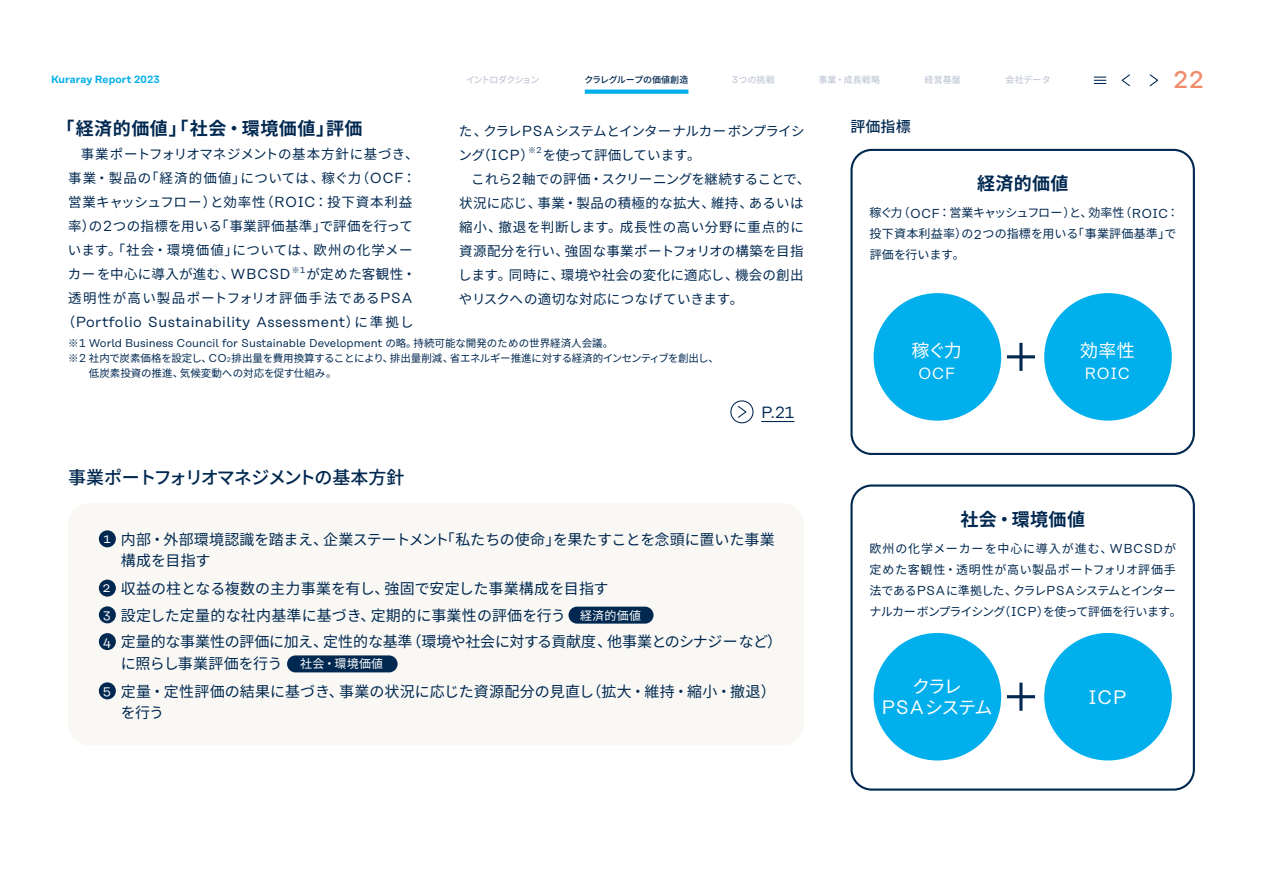
<style>
.page{position:relative;width:1263px;height:893px;background:#fff}
.page>*{position:absolute;margin:0;border:0;box-sizing:border-box;transform-origin:0 0}
.t1{font:500 24px "Rational Text";color:#f08b6c}
.t2{font:19.5px "Rational Text";color:#fff}
.t3{font:700 18px "Noto Sans CJ Kjp";letter-spacing:.03em;color:#002850}
.t4{font:500 18px "Noto Sans CJ Kjp";letter-spacing:-.075em;color:#002850}
.t5{font:18px/21px "Noto Sans CJ Kjp";letter-spacing:-.095em;color:#fff;text-align:center}
.t6{font:16.2px "Rational Text";letter-spacing:.02em;color:#fff}
.t7{font:16.2px "Rational Text";color:#002850}
.t8{font:15px/26.7px "Noto Sans CJ Kjp";letter-spacing:-.005em;color:#002850}
.t9{font:500 15px "Noto Sans CJ Kjp";color:#002850}
.t10{font:14.55px "Rational Text";letter-spacing:.03em;color:#002850}
.t11{font:13.5px/24px "Noto Sans CJ Kjp";letter-spacing:.025em;color:#002850}
.t12{font:13.5px/24px "Noto Sans CJ Kjp";letter-spacing:-.05em;color:#002850}
.t13{font:13.5px/24px "Noto Sans CJ Kjp";letter-spacing:.045em;color:#002850;text-align:right}
.t14{font:13.5px "Noto Sans CJ Kjp";letter-spacing:-.02em;color:#002850}
.t15{font:13.5px "Noto Sans CJ Kjp";letter-spacing:.055em;color:#002850}
.t16{font:13.5px "Noto Sans CJ Kjp";letter-spacing:-.03em;color:#002850}
.t17{font:12px/21px "Noto Sans CJ Kjp";letter-spacing:-.015em;color:#002850;text-align:justify}
.t18{font:12px/21px "Noto Sans CJ Kjp";letter-spacing:.005em;color:#002850}
.t19{font:12px "Noto Sans CJ Kjp";letter-spacing:-.055em;color:#002850}
.t20{font:12px "Noto Sans CJ Kjp";letter-spacing:.02em;color:#fff}
.t21{font:11.4px "Rational Text";color:#002850}
.t22{font:10.5px/15px "Noto Sans CJ Kjp";letter-spacing:-.015em;color:#002850}
.t23{font:600 10.5px "Rational Text";letter-spacing:.01em;color:#00afec}
.t24{font:500 9px "Noto Sans CJ Kjp";color:#c1c8d7}
.t25{font:500 9px "Noto Sans CJ Kjp";letter-spacing:-.025em;color:#002850}
.t26{font:500 9px "Noto Sans CJ Kjp";letter-spacing:-.095em;color:#c1c8d7}
.t27{font:7.8px "Noto Sans CJ Kjp";color:#002850}
.s1{font-family:"Rational Text";font-size:9.75px}
.s2{font-family:"Rational Text";font-size:14.55px}
.s3{font-family:"Rational Text";font-size:8.55px}
.s4{font-family:"Noto Sans CJ Kjp";font-size:10.5px}
.s5{font-family:"Rational Text";font-size:11.4px}
.s6{font-family:"Rational Text";font-size:6.6px}
.s7{font-family:"Noto Sans CJ Kjp";font-size:13.5px}
.s8{font-family:"Rational Text";font-size:12.9px}
.s9{font-family:"Rational Text";font-size:12.9px;color:#fff}
.s10{font-family:"Rational Text";font-size:19.5px}
</style>
<div class="page">
<div style="left:68px;top:503px;width:736px;height:242px;background:#f9f8f4;border-radius:21px"></div>
<div style="left:850px;top:149px;width:345px;height:306px;border:2px solid #002850;border-radius:20px"></div>
<div style="left:850px;top:484px;width:345px;height:307px;border:2px solid #002850;border-radius:20px"></div>
<div style="left:99px;top:530px;width:17px;height:17px;background:#002850;border-radius:50%"></div>
<div style="left:99px;top:580px;width:17px;height:17px;background:#002850;border-radius:50%"></div>
<div style="left:99px;top:606px;width:17px;height:17px;background:#002850;border-radius:50%"></div>
<div style="left:99px;top:633px;width:17px;height:17px;background:#002850;border-radius:50%"></div>
<div style="left:99px;top:682px;width:17px;height:17px;background:#002850;border-radius:50%"></div>
<div style="left:568px;top:607px;width:85px;height:17px;background:#002850;border-radius:8px"></div>
<div style="left:287px;top:655px;width:111px;height:17px;background:#002850;border-radius:8px"></div>
<div style="left:874px;top:293px;width:127px;height:128px;background:#00afec;border-radius:50%"></div>
<div style="left:874px;top:633px;width:127px;height:127px;background:#00afec;border-radius:50%"></div>
<div style="left:1044px;top:293px;width:128px;height:128px;background:#00afec;border-radius:50%"></div>
<div style="left:1044px;top:633px;width:128px;height:127px;background:#00afec;border-radius:50%"></div>
<hr style="left:1007px;top:355px;width:28px;height:3px;background:#002850">
<hr style="left:1007px;top:695px;width:28px;height:3px;background:#002850">
<hr style="left:1019px;top:343px;width:3px;height:28px;background:#002850">
<hr style="left:1019px;top:683px;width:3px;height:28px;background:#002850">
<hr style="left:761px;top:421px;width:33px;height:1px;background:#002850">
<div style="left:730px;top:400px;width:23px;height:23px;border:1px solid #002850;border-radius:50%"></div>
<svg style="left:738px;top:406px;width:9px;height:12px"></svg>
<svg style="left:1121px;top:74px;width:9px;height:13px"></svg>
<svg style="left:1149px;top:74px;width:9px;height:13px"></svg>
<svg style="left:1094px;top:77px;width:12px;height:7px"></svg>
<svg style="left:585px;top:90px;width:103px;height:4px"></svg>
<p class="t23" style="left:51px;top:73px;width:110px">Kuraray Report 2023</p>
<p class="t26" style="left:466px;top:75px;width:75px">イントロダクション</p>
<p class="t25" style="left:584px;top:75px;width:105px">クラレグループの価値創造</p>
<p class="t24" style="left:732px;top:75px;width:44px"><span class="s1">3</span>つの挑戦</p>
<p class="t24" style="left:818px;top:75px;width:63px">事業・成長戦略</p>
<p class="t24" style="left:925px;top:75px;width:38px">経営基盤</p>
<p class="t24" style="left:1005px;top:75px;width:47px">会社データ</p>
<h1 class="t1" style="left:1173px;top:66px;width:31px">22</h1>
<h3 class="t3" style="left:57px;top:118px;width:307px">「経済的価値」「社会・環境価値」評価</h3>
<p class="t11" style="left:68px;top:143px;width:352px;text-indent:13px">事業ポートフォリオマネジメントの基本方針に基づき、事業・製品の「経済的価値」については、稼ぐ力（<span class="s2">OCF</span>：営業キャッシュフロー）と効率性（<span class="s2">ROIC</span>：投下資本利益率）の<span class="s2">2</span>つの指標を用いる「事業評価基準」で評価を行っています。「社会・環境価値」については、欧州の化学メーカーを中心に導入が進む、<span class="s2">WBCSD</span></p>
<p class="t12" style="left:458px;top:119px;width:348px">た、クラレ<span class="s2">PSA</span>システムとインターナルカーボンプライシング（<span class="s2">ICP</span>）</p>
<p class="t27" style="left:528px;top:146px;width:15px">※<span class="s3">2</span></p>
<p class="t16" style="left:543px;top:147px;width:159px">を使って評価しています。</p>
<p class="t14" style="left:471px;top:171px;width:341px">これら<span class="s2">2</span>軸での評価・スクリーニングを継続することで、</p>
<p class="t11" style="left:459px;top:191px;width:346px">状況に応じ、事業・製品の積極的な拡大、維持、あるいは</p>
<p class="t15" style="left:459px;top:219px;width:346px">縮小、撤退を判断します。成長性の高い分野に重点的に</p>
<p class="t11" style="left:459px;top:239px;width:346px">資源配分を行い、強固な事業ポートフォリオの構築を目指</p>
<p class="t11" style="left:458px;top:263px;width:347px">します。同時に、環境や社会の変化に適応し、機会の創出</p>
<p class="t11" style="left:459px;top:287px;width:286px">やリスクへの適切な対応につなげていきます。</p>
<p class="t21" style="left:68px;top:336px;width:547px"><span class="s4">※</span>1 World Business Council for Sustainable Development <span class="s4">の略。持続可能な開発のための世界経済人会議。</span></p>
<p class="t22" style="left:89px;top:350px;width:631px;text-indent:-21px">※<span class="s5">2</span> 社内で炭素価格を設定し、<span class="s5">CO</span><span class="s6">2</span>排出量を費用換算することにより、排出量削減、省エネルギー推進に対する経済的インセンティブを創出し、低炭素投資の推進、気候変動への対応を促す仕組み。</p>
<p class="t27" style="left:292px;top:265px;width:15px">※<span class="s3">1</span></p>
<p class="t13" style="left:68px;top:263px;width:349px">が定めた客観性・<br>透明性が高い製品ポートフォリオ評価手法である<span class="s2">PSA</span></p>
<p class="t10" style="left:62px;top:314px;width:353px"><span class="s7">（</span>Portfolio Sustainability Assessment<span class="s7">）に準拠し</span></p>
<h3 class="t4" style="left:68px;top:467px;width:338px">事業ポートフォリオマネジメントの基本方針</h3>
<p class="t7" style="left:761px;top:403px;width:35px">P.21</p>
<p class="t9" style="left:850px;top:118px;width:62px">評価指標</p>
<h3 class="t3" style="left:977px;top:173px;width:93px">経済的価値</h3>
<p class="t18" style="left:870px;top:203px;width:311px">稼ぐ力（<span class="s8">OCF</span>：営業キャッシュフロー）と、効率性（<span class="s8">ROIC</span>：投下資本利益率）の<span class="s8">2</span>つの指標を用いる「事業評価基準」で評価を行います。</p>
<h3 class="t5" style="left:912px;top:341px;width:52px">稼ぐ力</h3>
<p class="t6" style="left:918px;top:364px;width:39px">OCF</p>
<h3 class="t5" style="left:1080px;top:341px;width:56px">効率性</h3>
<p class="t6" style="left:1084px;top:364px;width:47px">ROIC</p>
<h3 class="t3" style="left:960px;top:509px;width:126px">社会・環境価値</h3>
<p class="t17" style="left:870px;top:538px;width:308px">欧州の化学メーカーを中心に導入が進む、<span class="s8">WBCSD</span>が定めた客観性・透明性が高い製品ポートフォリオ評価手法である<span class="s8">PSA</span>に準拠した、クラレ<span class="s8">PSA</span>システムとインター</p>
<p class="t8" style="left:121px;top:529px;width:655px;line-height:21.5px;text-indent:-18px"><span class="s9">1</span> 内部・外部環境認識を踏まえ、企業ステートメント「私たちの使命」を果たすことを念頭に置いた事業構成を目指す</p>
<p class="t8" style="left:103px;top:575px;width:681px"><span class="s9">2</span> 収益の柱となる複数の主力事業を有し、強固で安定した事業構成を目指す<br><span class="s9">3</span> 設定した定量的な社内基準に基づき、定期的に事業性の評価を行う<br><span class="s9">4</span> 定量的な事業性の評価に加え、定性的な基準（環境や社会に対する貢献度、他事業とのシナジーなど）</p>
<p class="t8" style="left:103px;top:650px;width:674px;line-height:27.8px;text-indent:18px">に照らし事業評価を行う<br><span class="s9">5</span> 定量・定性評価の結果に基づき、事業の状況に応じた資源配分の見直し（拡大・維持・縮小・撤退）</p>
<p class="t8" style="left:121px;top:699px;width:45px">を行う</p>
<p class="t20" style="left:580px;top:608px;width:62px">経済的価値</p>
<p class="t19" style="left:869px;top:605px;width:314px">ナルカーボンプライシング（<span class="s8">ICP</span>）を使って評価を行います。</p>
<p class="t20" style="left:300px;top:657px;width:85px">社会・環境価値</p>
<h3 class="t5" style="left:881px;top:676px;width:113px">クラレ<br><span class="s10">PSA</span>システム</h3>
<h2 class="t2" style="left:1088px;top:686px;width:39px">ICP</h2>
</div>
